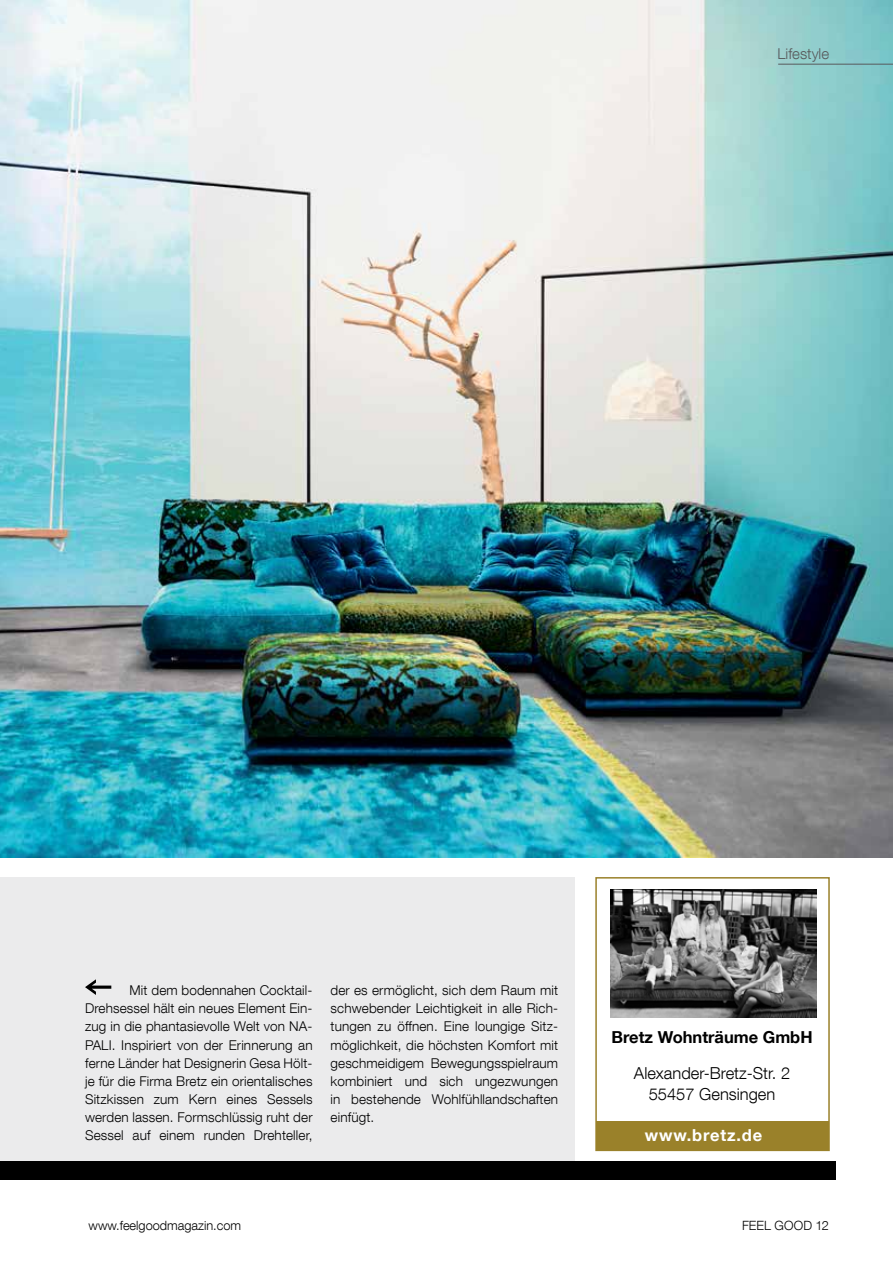
<style>
.page{position:relative;width:893px;height:1263px;background:#fff}
.page>*{position:absolute;margin:0;border:0;box-sizing:border-box;transform-origin:0 0}
.t1{font:300 16.5px/21px "Helvetica Neue LT Com";color:#000;text-align:center}
.t2{font:700 16.5px "Helvetica Neue LT Com";color:#000}
.t3{font:700 16.5px "Helvetica Neue LT Com";letter-spacing:.05em;color:#fff}
.t4{font:300 15px "Helvetica Neue LT Com";color:#58595b}
.t5{font:300 13.5px/18.1px "Helvetica Neue LT Com";letter-spacing:.01em;color:#000;text-align:justify}
.t6{font:300 12.75px "Helvetica Neue LT Com";color:#000}
</style>
<div class="page">
<div style="left:0;top:877px;width:574px;height:301px;background:#ebebec"></div>
<div style="left:595px;top:877px;width:235px;height:274px;background:#fff;border:2px solid #9a812a"></div>
<img style="left:610px;top:890px;width:206px;height:127px">
<img style="left:0;top:0;width:893px;height:857px">
<hr style="left:778px;top:64px;width:115px;height:1px;background:#58595b">
<div style="left:0;top:1161px;width:836px;height:19px;background:#000"></div>
<div style="left:596px;top:1121px;width:233px;height:29px;background:#9a812a"></div>
<svg style="left:85px;top:979px;width:26px;height:16px"></svg>
<p class="t4" style="left:777px;top:45px;width:53px">Lifestyle</p>
<p class="t5" style="left:85px;top:981px;width:229px;text-indent:45px">Mit dem bodennahen Cocktail-Drehsessel hält ein neues Element Ein&shy;zug in die phantasievolle Welt von NA-PALI. Inspiriert von der Erinnerung an ferne Länder hat Designerin Gesa Hölt&shy;je fü r die Firma Bretz ein orientalisches Sitzkissen zum Kern eines Sessels werden lassen. Formschlüssig ruht der Sessel auf einem runden Drehteller,</p>
<p class="t5" style="left:331px;top:981px;width:229px">der es ermöglicht, sich dem Raum mit schwebender Leichtigkeit in alle Rich&shy;tungen zu öffnen. Eine loungige Sitz&shy;möglichkeit, die höchsten Komfort mit geschmeidigem Bewegungsspielraum kombiniert und sich ungezwungen in bestehende Wohlfü hllandschaften einfügt.</p>
<p class="t2" style="left:611px;top:1026px;width:203px">Bretz Wohnträume GmbH</p>
<p class="t1" style="left:634px;top:1062px;width:158px">Alexander-Bretz-Str. 2<br>55457 Gensingen</p>
<p class="t3" style="left:645px;top:1124px;width:119px">www.bretz.de</p>
<p class="t6" style="left:89px;top:1217px;width:154px">www.feelgoodmagazin.com</p>
<p class="t6" style="left:742px;top:1217px;width:88px">FEEL GOOD 12</p>
</div>
